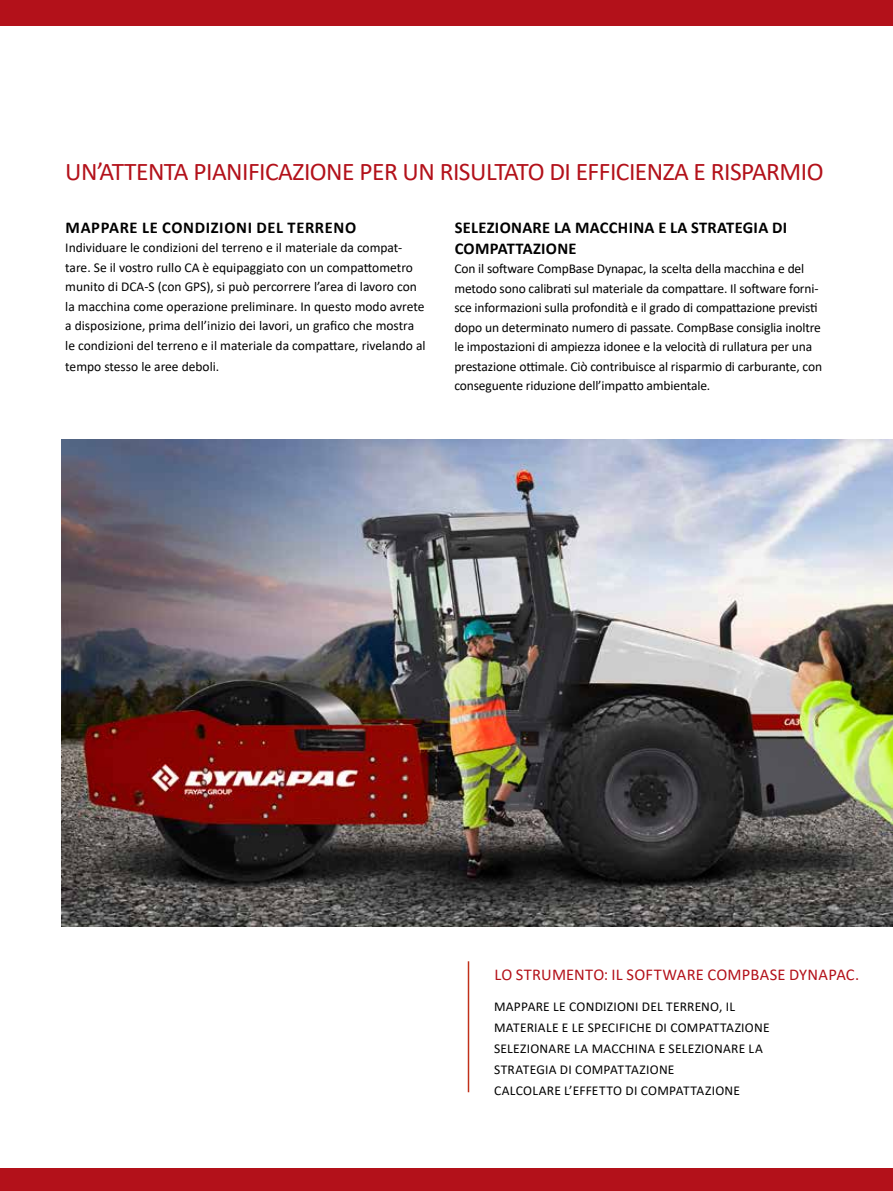
<style>
.page{position:relative;width:893px;height:1191px;background:#fff}
.page>*{position:absolute;margin:0;border:0;box-sizing:border-box;transform-origin:0 0}
.t1{font:25.5px "Calibri";letter-spacing:-.02em;color:#b3111a}
.t2{font:700 16.5px/21px "Calibri";letter-spacing:.02em;color:#000}
.t3{font:16.5px "Calibri";letter-spacing:.015em;color:#b3111a}
.t4{font:700 16.5px "Calibri";letter-spacing:.04em;color:#000}
.t5{font:13.5px/19.5px "Calibri";letter-spacing:-.01em;color:#000}
.t6{font:13.5px/21px "Calibri";letter-spacing:.02em;color:#000}
</style>
<div class="page">
<div style="left:0;top:1168px;width:893px;height:23px;background:#b3111a"></div>
<img style="left:61px;top:440px;width:832px;height:486px">
<div style="left:0;top:0;width:893px;height:26px;background:#b3111a"></div>
<hr style="left:468px;top:961px;width:1px;height:131px;background:#c0311a">
<h1 class="t1" style="left:65px;top:154px;width:760px">UN’ATTENTA PIANIFICAZIONE PER UN RISULTATO DI EFFICIENZA E RISPARMIO</h1>
<p class="t4" style="left:66px;top:215px;width:292px">MAPPARE LE CONDIZIONI DEL TERRENO</p>
<p class="t5" style="left:65px;top:237px;width:362px">Individuare le condizioni del terreno e il materiale da compat&shy;tare. Se il vostro rullo CA è equipaggiato con un compattometro munito di DCA-S (con GPS), si può percorrere l’area di lavoro con la macchina come operazione preliminare. In questo modo avrete a disposizione, prima dell’inizio dei lavori, un grafico che mostra le condizioni del terreno e il materiale da compattare, rivelando al</p>
<p class="t5" style="left:65px;top:356px;width:156px">tempo stesso le aree deboli.</p>
<p class="t2" style="left:455px;top:216px;width:334px">SELEZIONARE LA MACCHINA E LA STRATEGIA DI<br>COMPATTAZIONE</p>
<p class="t5" style="left:454px;top:258px;width:369px">Con il software CompBase Dynapac, la scelta della macchina e del metodo sono calibrati sul materiale da compattare. Il software forni&shy;sce informazioni sulla profondità e il grado di compattazione previsti dopo un determinato numero di passate. CompBase consiglia inoltre le impostazioni di ampiezza idonee e la velocità di rullatura per una prestazione ottimale. Ciò contribuisce al risparmio di carburante, con conseguente riduzione dell’impatto ambientale.</p>
<p class="t3" style="left:494px;top:963px;width:366px">LO STRUMENTO: IL SOFTWARE COMPBASE DYNAPAC.</p>
<p class="t6" style="left:494px;top:995px;width:277px">MAPPARE LE CONDIZIONI DEL TERRENO, IL MATERIALE E LE SPECIFICHE DI COMPATTAZIONE SELEZIONARE LA MACCHINA E SELEZIONARE LA STRATEGIA DI COMPATTAZIONE<br>CALCOLARE L’EFFETTO DI COMPATTAZIONE</p>
</div>
